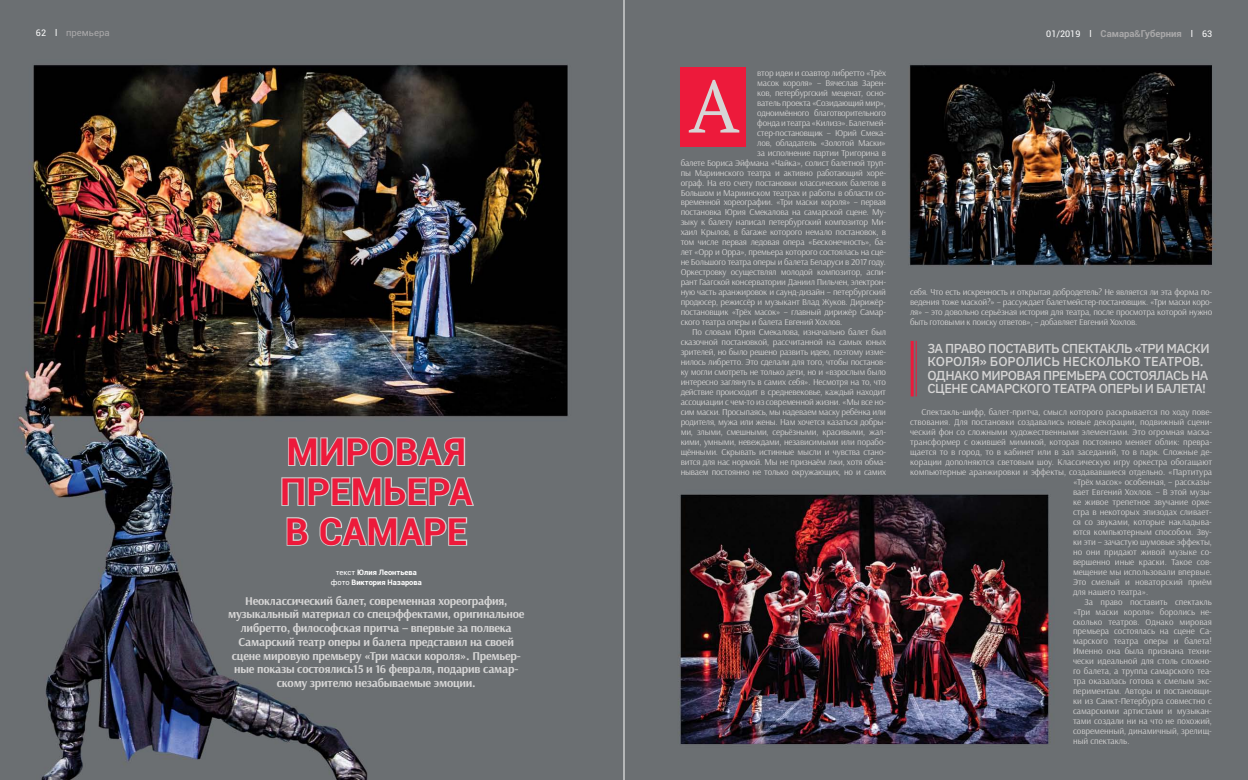
<style>
.page{position:relative;width:1248px;height:780px;background:#fff}
.page>*{position:absolute;margin:0;border:0;box-sizing:border-box;transform-origin:0 0}
.t1{font:74px "PT Serif";color:#d6d5d5}
.t2{font:700 37px/39.9px "Roboto";letter-spacing:.005em;color:#ed1a3b}
.t3{font:600 13px/13.5px "Aneliza";letter-spacing:-.04em;color:#d6d5d5}
.t4{font:700 12px/13.7px "Arsenal";letter-spacing:-.02em;color:#d6d5d5;text-align:center}
.t5{font:700 9.5px "Roboto";color:#a9a8a9}
.t6{font:9.5px "Roboto";color:#a9a8a9}
.t7{font:9px/10px "Arsenal";letter-spacing:-.02em;color:#d6d5d5;text-align:justify}
.t8{font:9px "Arsenal";color:#d6d5d5}
.t9{font:700 7.5px/10px "Roboto";color:#fff;text-align:center}
.s1{font-size:9px;color:#fff}
.s2{font-weight:400;font-size:9px;color:#fff}
.s3{font-weight:500}
.s4{font-weight:400}
</style>
<div class="page">
<img style="left:0;top:0;width:1247px;height:780px">
<div style="left:680px;top:67px;width:66px;height:80px;background:#ed1a3b"></div>
<svg style="left:287px;top:436px;width:179px;height:31px;background:#949698"></svg>
<svg style="left:280px;top:475px;width:195px;height:32px;background:#929496"></svg>
<svg style="left:285px;top:516px;width:24px;height:30px"></svg>
<svg style="left:318px;top:515px;width:150px;height:32px;background:#919395"></svg>
<hr style="left:915px;top:341px;width:1px;height:55px;background:#ed1a3b">
<hr style="left:910px;top:341px;width:3px;height:55px;background:#ed1a3b">
<hr style="left:623px;top:0;width:1px;height:780px;background:#fff">
<p class="t6" style="left:36px;top:26px;width:75px"><span class="s1">62 l</span> премьера</p>
<p class="t5" style="left:1046px;top:27px;width:167px"><span class="s2">01/2019 l</span> Самара<span class="s3">&amp;</span>Губерния <span class="s2">l 63</span></p>
<h2 class="t2" style="left:280px;top:430px;width:194px">Мировая премьера в Самаре</h2>
<p class="t9" style="left:331px;top:566px;width:92px"><span class="s4">текст</span> Юлия Леонтьева <span class="s4">фото</span> Виктория Назарова</p>
<p class="t4" style="left:228px;top:594px;width:298px">Неоклассический балет, современная хореография, музыкальный материал со спецэффектами, оригинальное либретто, философская притча – впервые за полвека Самарский театр оперы и балета представил на своей сцене мировую премьеру «Три маски короля». Премьер&shy;ные показы состоялись15 и 16 февраля, подарив самар&shy;скому зрителю незабываемые эмоции.</p>
<p class="t7" style="left:757px;top:68px;width:130px">втор идеи и соавтор либретто «Трёх</p>
<p class="t7" style="left:757px;top:78px;width:130px">масок короля» – Вячеслав Зарен-</p>
<p class="t7" style="left:757px;top:88px;width:130px">ков, петербургский меценат, осно-</p>
<p class="t7" style="left:757px;top:98px;width:130px">ватель проекта «Созидающий мир»,</p>
<p class="t7" style="left:757px;top:108px;width:130px">одноимённого благотворительного</p>
<p class="t7" style="left:757px;top:118px;width:130px">фонда и театра «Килизэ». Балетмей-</p>
<p class="t7" style="left:757px;top:128px;width:130px">стер-постановщик – Юрий Смека-</p>
<p class="t7" style="left:757px;top:138px;width:130px">лов, обладатель «Золотой Маски»</p>
<p class="t7" style="left:757px;top:148px;width:130px">за исполнение партии Тригорина в</p>
<p class="t7" style="left:680px;top:158px;width:207px">балете Бориса Эйфмана «Чайка», солист балетной труп-</p>
<p class="t7" style="left:680px;top:167px;width:207px">пы Мариинского театра и активно работающий хоре-</p>
<p class="t7" style="left:680px;top:177px;width:207px">ограф. На его счету постановки классических балетов в</p>
<p class="t7" style="left:680px;top:187px;width:207px">Большом и Мариинском театрах и работы в области со-</p>
<p class="t7" style="left:680px;top:197px;width:207px">временной хореографии. «Три маски короля» – первая</p>
<p class="t7" style="left:680px;top:207px;width:207px">постановка Юрия Смекалова на самарской сцене. Му-</p>
<p class="t7" style="left:680px;top:217px;width:207px">зыку к балету написал петербургский композитор Ми-</p>
<p class="t7" style="left:680px;top:227px;width:207px">хаил Крылов, в багаже которого немало постановок, в</p>
<p class="t7" style="left:680px;top:237px;width:207px">том числе первая ледовая опера «Бесконечность», ба-</p>
<p class="t7" style="left:680px;top:247px;width:207px">лет «Орр и Орра», премьера которого состоялась на сце-</p>
<p class="t7" style="left:680px;top:257px;width:207px">не Большого театра оперы и балета Беларуси в 2017 году.</p>
<p class="t7" style="left:680px;top:267px;width:207px">Оркестровку осуществлял молодой композитор, аспи-</p>
<p class="t7" style="left:680px;top:277px;width:207px">рант Гаагской консерватории Даниил Пильчен, электрон-</p>
<p class="t7" style="left:680px;top:287px;width:207px">ную часть аранжировок и саунд-дизайн – петербургский</p>
<p class="t7" style="left:680px;top:297px;width:207px">продюсер, режиссёр и музыкант Влад Жуков. Дирижёр-</p>
<p class="t7" style="left:680px;top:307px;width:207px">постановщик «Трёх масок» – главный дирижёр Самар-</p>
<p class="t7" style="left:680px;top:317px;width:163px">ского театра оперы и балета Евгений Хохлов.</p>
<p class="t7" style="left:692px;top:327px;width:195px">По словам Юрия Смекалова, изначально балет был</p>
<p class="t7" style="left:680px;top:337px;width:207px">сказочной постановкой, рассчитанной на самых юных</p>
<p class="t7" style="left:680px;top:347px;width:207px">зрителей, но было решено развить идею, поэтому изме-</p>
<p class="t7" style="left:680px;top:357px;width:207px">нилось либретто. Это сделали для того, чтобы постанов-</p>
<p class="t7" style="left:680px;top:367px;width:207px">ку могли смотреть не только дети, но и «взрослым было</p>
<p class="t7" style="left:680px;top:377px;width:207px">интересно заглянуть в самих себя». Несмотря на то, что</p>
<p class="t7" style="left:680px;top:387px;width:207px">действие происходит в средневековье, каждый находит</p>
<p class="t7" style="left:680px;top:397px;width:207px">ассоциации с чем-то из современной жизни. «Мы все но-</p>
<p class="t7" style="left:680px;top:407px;width:207px">сим маски. Просыпаясь, мы надеваем маску ребёнка или</p>
<p class="t7" style="left:680px;top:417px;width:207px">родителя, мужа или жены. Нам хочется казаться добры-</p>
<p class="t7" style="left:680px;top:427px;width:207px">ми, злыми, смешными, серьёзными, красивыми, жал-</p>
<p class="t7" style="left:680px;top:437px;width:207px">кими, умными, невеждами, независимыми или порабо-</p>
<p class="t7" style="left:680px;top:447px;width:207px">щёнными. Скрывать истинные мысли и чувства стано-</p>
<p class="t7" style="left:680px;top:457px;width:207px">вится для нас нормой. Мы не признаём лжи, хотя обма-</p>
<p class="t7" style="left:680px;top:467px;width:207px">нываем постоянно не только окружающих, но и самих</p>
<h1 class="t1" style="left:688px;top:58px;width:52px">А</h1>
<p class="t7" style="left:910px;top:287px;width:303px">себя. Что есть искренность и открытая добродетель? Не является ли эта форма по&shy;ведения тоже маской?» – рассуждает балетмейстер-постановщик. «Три маски коро&shy;ля» – это довольно серьёзная история для театра, после просмотра которой нужно быть готовыми к поиску ответов», – добавляет Евгений Хохлов.</p>
<h3 class="t3" style="left:927px;top:340px;width:283px">ЗА ПРАВО ПОСТАВИТЬ СПЕКТАКЛЬ «ТРИ МАСКИ КОРОЛЯ» БОРОЛИСЬ НЕСКОЛЬКО ТЕАТРОВ.<br>ОДНАКО МИРОВАЯ ПРЕМЬЕРА СОСТОЯЛАСЬ НА СЦЕНЕ САМАРСКОГО ТЕАТРА ОПЕРЫ И БАЛЕТА!</h3>
<p class="t8" style="left:921px;top:406px;width:292px">Спектакль-шифр, балет-притча, смысл которого раскрывается по ходу пове-</p>
<p class="t8" style="left:910px;top:416px;width:303px">ствования. Для постановки создавались новые декорации, подвижный сцени-</p>
<p class="t8" style="left:910px;top:426px;width:303px">ческий фон со сложными художественными элементами. Это огромная маска-</p>
<p class="t8" style="left:910px;top:436px;width:303px">трансформер с ожившей мимикой, которая постоянно меняет облик: превра-</p>
<p class="t8" style="left:910px;top:446px;width:303px">щается то в город, то в кабинет или в зал заседаний, то в парк. Сложные де-</p>
<p class="t8" style="left:910px;top:456px;width:303px">корации дополняются световым шоу. Классическую игру оркестра обогащают</p>
<p class="t8" style="left:910px;top:466px;width:303px">компьютерные аранжировки и эффекты, создававшиеся отдельно. «Партитура</p>
<p class="t8" style="left:1072px;top:476px;width:140px">«Трёх масок» особенная, – рассказы-</p>
<p class="t8" style="left:1072px;top:486px;width:140px">вает Евгений Хохлов. – В этой музы-</p>
<p class="t8" style="left:1072px;top:496px;width:140px">ке живое трепетное звучание орке-</p>
<p class="t8" style="left:1072px;top:506px;width:140px">стра в некоторых эпизодах сливает-</p>
<p class="t8" style="left:1072px;top:516px;width:140px">ся со звуками, которые накладыва-</p>
<p class="t8" style="left:1072px;top:526px;width:140px">ются компьютерным способом. Зву-</p>
<p class="t8" style="left:1072px;top:536px;width:140px">ки эти – зачастую шумовые эффекты,</p>
<p class="t8" style="left:1072px;top:546px;width:140px">но они придают живой музыке со-</p>
<p class="t8" style="left:1072px;top:556px;width:140px">вершенно иные краски. Такое сов-</p>
<p class="t8" style="left:1072px;top:566px;width:140px">мещение мы использовали впервые.</p>
<p class="t8" style="left:1072px;top:576px;width:140px">Это смелый и новаторский приём</p>
<p class="t8" style="left:1072px;top:586px;width:77px">для нашего театра».</p>
<p class="t8" style="left:1084px;top:596px;width:129px">За право поставить спектакль</p>
<p class="t8" style="left:1072px;top:606px;width:140px">«Три маски короля» боролись не-</p>
<p class="t8" style="left:1072px;top:616px;width:140px">сколько театров. Однако мировая</p>
<p class="t8" style="left:1072px;top:626px;width:140px">премьера состоялась на сцене Са-</p>
<p class="t8" style="left:1072px;top:636px;width:140px">марского театра оперы и балета!</p>
<p class="t8" style="left:1072px;top:646px;width:140px">Именно она была признана техни-</p>
<p class="t8" style="left:1072px;top:656px;width:140px">чески идеальной для столь сложно-</p>
<p class="t8" style="left:1072px;top:665px;width:140px">го балета, а труппа самарского теа-</p>
<p class="t8" style="left:1072px;top:675px;width:140px">тра оказалась готова к смелым экс-</p>
<p class="t8" style="left:1072px;top:685px;width:140px">периментам. Авторы и постановщи-</p>
<p class="t8" style="left:1072px;top:695px;width:140px">ки из Санкт-Петербурга совместно с</p>
<p class="t8" style="left:1072px;top:705px;width:140px">самарскими артистами и музыкан-</p>
<p class="t8" style="left:1072px;top:715px;width:140px">тами создали ни на что не похожий,</p>
<p class="t8" style="left:1072px;top:725px;width:140px">современный, динамичный, зрелищ-</p>
<p class="t8" style="left:1072px;top:735px;width:58px">ный спектакль.</p>
</div>
